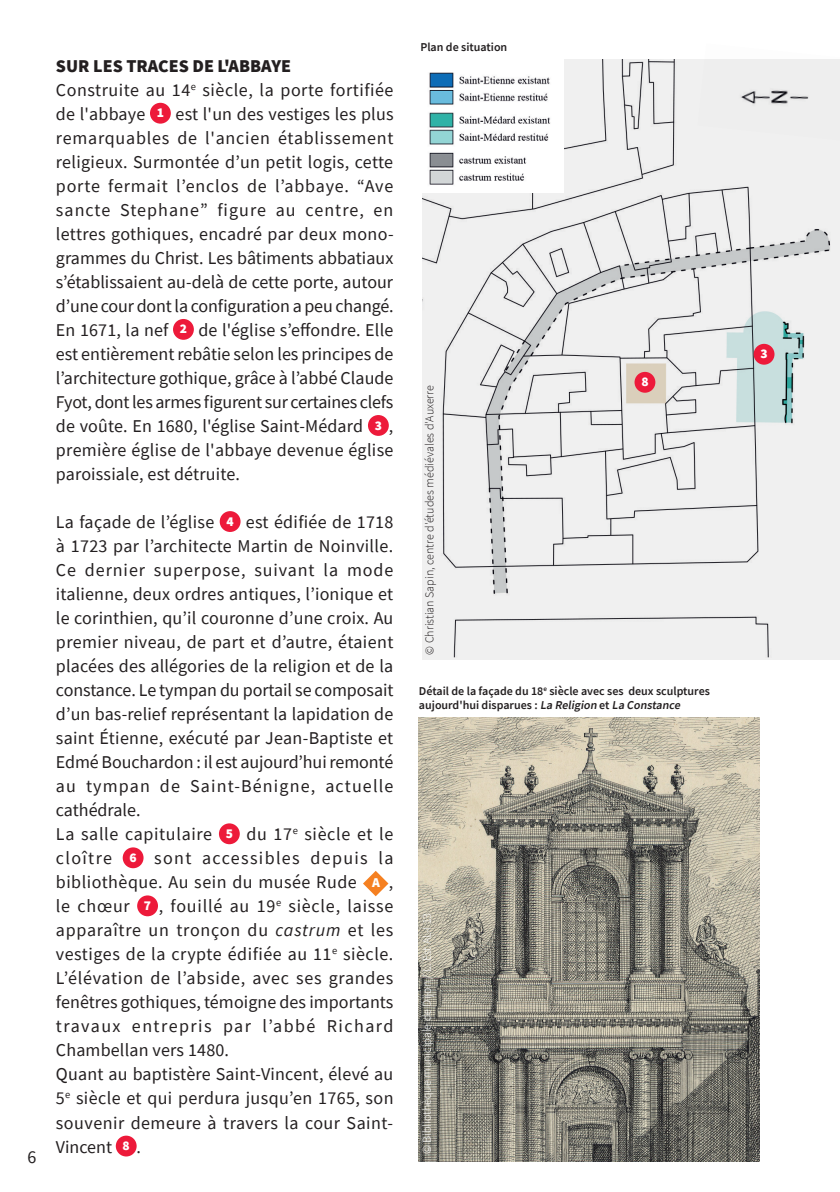
<style>
.page{position:relative;width:840px;height:1192px;background:#fff}
.page>*{position:absolute;margin:0;border:0;box-sizing:border-box;transform-origin:0 0}
.t1{font:18px/24px "Source Sans Pro";letter-spacing:.01em;color:#231f20}
.t2{font:900 13.4px "Source Sans Pro";color:#fff}
.t3{font:600 12px/14px "Source Sans Pro";color:#231f20}
.t4{font:300 12px "Source Sans Pro";color:#231f20}
.t5{font:300 12px "Source Sans Pro";color:#fff}
.s1{font-weight:900}
.s2{font-weight:900;font-size:13.4px;color:#fff}
.s3{font-style:italic}
</style>
<div class="page">
<div style="left:150px;top:103px;width:21px;height:21px;background:#ed1a3a;border-radius:50%"></div>
<div style="left:173px;top:319px;width:21px;height:21px;background:#ed1a3a;border-radius:50%"></div>
<div style="left:368px;top:415px;width:21px;height:21px;background:#ed1a3a;border-radius:50%"></div>
<div style="left:220px;top:511px;width:20px;height:21px;background:#ed1a3a;border-radius:50%"></div>
<div style="left:219px;top:823px;width:21px;height:21px;background:#ed1a3a;border-radius:50%"></div>
<div style="left:123px;top:847px;width:20px;height:21px;background:#ed1a3a;border-radius:50%"></div>
<svg style="left:363px;top:871px;width:25px;height:25px"></svg>
<div style="left:137px;top:895px;width:21px;height:21px;background:#ed1a3a;border-radius:50%"></div>
<div style="left:116px;top:1135px;width:21px;height:21px;background:#ed1a3a;border-radius:50%"></div>
<svg style="left:422px;top:60px;width:418px;height:600px;fill:#f0f0f0"></svg>
<div style="left:753px;top:344px;width:21px;height:20px;background:#ed1a3a;border-radius:50%"></div>
<div style="left:634px;top:372px;width:21px;height:20px;background:#ed1a3a;border-radius:50%"></div>
<img style="left:419px;top:717px;width:340px;height:444px">
<img style="left:422px;top:60px;width:141px;height:132px">
<p class="t1" style="left:27px;top:1144px;width:10px">6</p>
<p class="t1" style="left:56px;top:53px;width:339px"><span class="s1">SUR LES TRACES DE L'ABBAYE<br></span>Construite au 14<sup>e</sup> siècle, la porte fortifiée de l'abbaye <span class="s2">1</span> est l'un des vestiges les plus remarquables de l'ancien établissement religieux. Surmontée d’un petit logis, cette porte fermait l’enclos de l’abbaye. “Ave sancte Stephane” figure au centre, en lettres gothiques, encadré par deux mono&shy;grammes du Christ. Les bâtiments abbatiaux s’établissaient au-delà de cette porte, autour d’une cour dont la configuration a peu changé.<br>En 1671, la nef <span class="s2">2</span> de l'église s’effondre. Elle est entièrement rebâtie selon les principes de l’architecture gothique, grâce à l’abbé Claude Fyot, dont les armes figurent sur certaines clefs de voûte. En 1680, l'église Saint-Médard <span class="s2">3</span> , première église de l'abbaye devenue église paroissiale, est détruite.</p>
<p class="t1" style="left:56px;top:509px;width:339px">La façade de l’église <span class="s2">4</span> est édifiée de 1718 à 1723 par l’architecte Martin de Noinville.<br>Ce dernier superpose, suivant la mode italienne, deux ordres antiques, l’ionique et le corinthien, qu’il couronne d’une croix. Au premier niveau, de part et d’autre, étaient placées des allégories de la religion et de la constance. Le tympan du portail se composait d’un bas-relief représentant la lapidation de saint Étienne, exécuté par Jean-Baptiste et Edmé Bouchardon : il est aujourd’hui remonté au tympan de Saint-Bénigne, actuelle cathédrale.<br>La salle capitulaire <span class="s2">5</span> du 17<sup>e</sup> siècle et le cloître <span class="s2">6</span> sont accessibles depuis la bibliothèque. Au sein du musée Rude <span class="s2">A</span> , le chœur <span class="s2">7</span> , fouillé au 19<sup>e</sup> siècle, laisse apparaître un tronçon du <span class="s3">castrum</span> et les vestiges de la crypte édifiée au 11<sup>e</sup> siècle.<br>L’élévation de l’abside, avec ses grandes fenêtres gothiques, témoigne des importants travaux entrepris par l’abbé Richard Chambellan vers 1480.<br>Quant au baptistère Saint-Vincent, élevé au 5<sup>e</sup> siècle et qui perdura jusqu’en 1765, son souvenir demeure à travers la cour Saint-Vincent <span class="s2">8</span> .</p>
<p class="t3" style="left:420px;top:40px;width:88px">Plan de situation</p>
<p class="t2" style="left:641px;top:372px;width:9px">8</p>
<p class="t4" style="left:422px;top:654px;width:271px;rotate:-90deg">© Christian Sapin, centre d'études médiévales d'Auxerre</p>
<p class="t3" style="left:419px;top:684px;width:292px">Détail de la façade du 18<sup>e</sup> siècle avec ses deux sculptures aujourd'hui disparues : <span class="s3">La Religion</span> et <span class="s3">La Constance</span></p>
<p class="t5" style="left:419px;top:1153px;width:243px;rotate:-90deg">© Bibliothèque municipale de Dijon / L. Est AL-I 13</p>
<p class="t2" style="left:760px;top:344px;width:9px">3</p>
</div>
